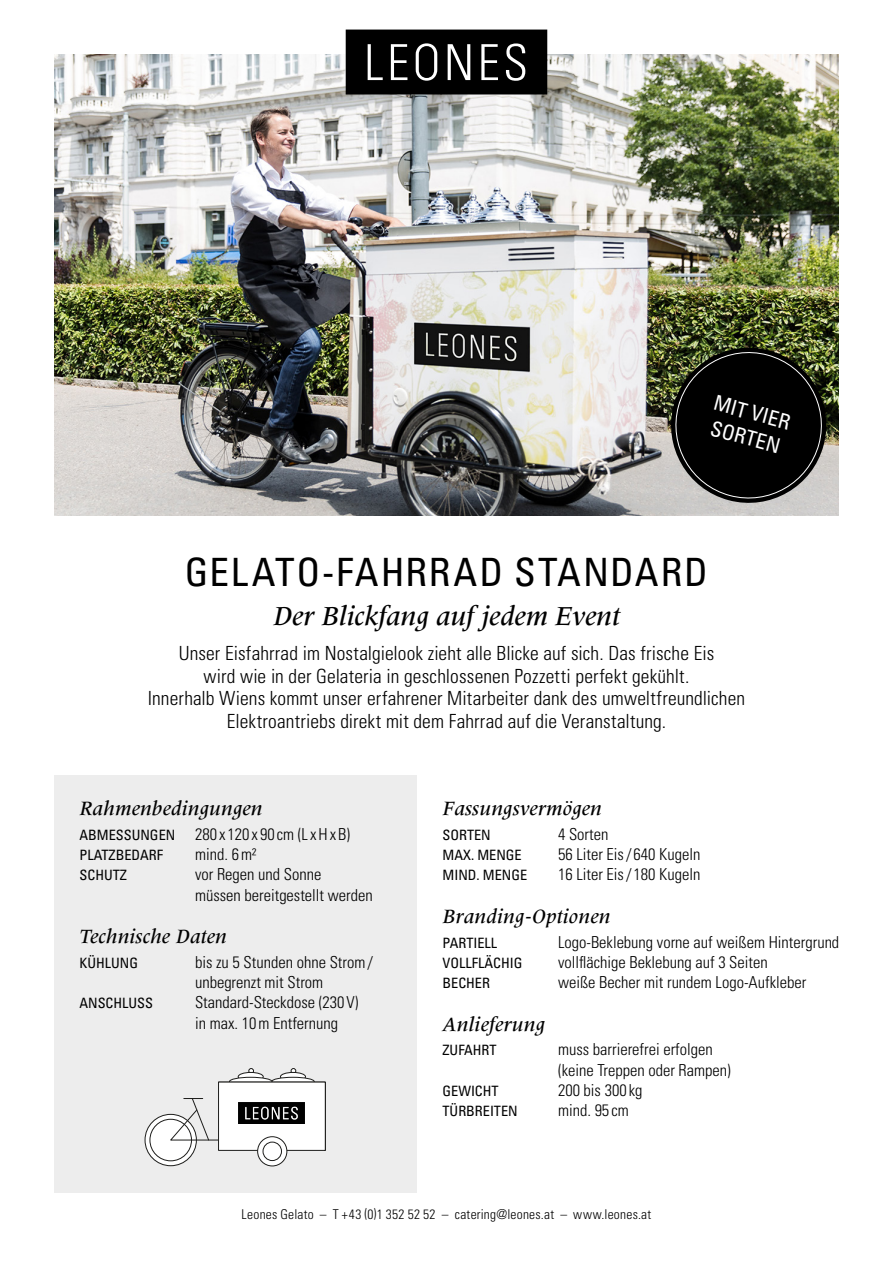
<style>
.page{position:relative;width:893px;height:1263px;background:#fff}
.page>*{position:absolute;margin:0;border:0;box-sizing:border-box;transform-origin:0 0}
.PB_Titel{font:condensed 39px "Univers LT Std";letter-spacing:.04em;color:#000}
.PB_Untertitel{font:italic 500 28.5px "Meridien LT Std";color:#000}
.PB_Daten_Titel{font:italic 500 21px "Meridien LT Std";letter-spacing:.01em;color:#000}
.PB_Störer_headline_C{font:condensed 21px "Univers LT Std";color:#fff}
.BP_Einleitung{font:300 condensed 19.5px/22.5px "Univers LT Std";letter-spacing:.005em;color:#000;text-align:center}
.PB_Daten_Fließtext{font:300 condensed 16.5px/20.2px "Univers LT Std";color:#000}
.PB_Daten_Fließtext-2{font:condensed 14.25px "Univers LT Std";color:#000}
.PB_Kontakt_Footer{font:300 condensed 13.5px "Univers LT Std";letter-spacing:.02em;color:#000}
.s1{font-weight:400;font-size:14.25px}
</style>
<div class="page">
<div style="left:54px;top:775px;width:362px;height:418px;background:#ededed"></div>
<img style="left:54px;top:54px;width:785px;height:462px">
<svg style="left:291px;top:1068px;width:5px;height:4px"></svg>
<svg style="left:280px;top:1072px;width:25px;height:9px"></svg>
<div style="left:280px;top:1072px;width:26px;height:9px;border:1px solid #1d1d1b;border-radius:50%"></div>
<svg style="left:272px;top:1077px;width:42px;height:9px"></svg>
<div style="left:271px;top:1077px;width:43px;height:9px;border:1px solid #1d1d1b;border-radius:50%"></div>
<svg style="left:249px;top:1068px;width:5px;height:4px"></svg>
<svg style="left:238px;top:1072px;width:25px;height:9px"></svg>
<div style="left:238px;top:1072px;width:25px;height:9px;border:1px solid #1d1d1b;border-radius:50%"></div>
<svg style="left:229px;top:1077px;width:43px;height:9px"></svg>
<div style="left:229px;top:1077px;width:43px;height:9px;border:1px solid #1d1d1b;border-radius:50%"></div>
<svg style="left:145px;top:1114px;width:51px;height:52px"></svg>
<div style="left:145px;top:1114px;width:52px;height:52px;border:1px solid #1d1d1b;border-radius:50%"></div>
<div style="left:150px;top:1119px;width:41px;height:42px;background:#fff;border-radius:50%"></div>
<div style="left:150px;top:1119px;width:42px;height:42px;border:1px solid #1d1d1b;border-radius:50%"></div>
<svg style="left:170px;top:1098px;width:48px;height:43px"></svg>
<div style="left:219px;top:1082px;width:106px;height:68px;background:#fff"></div>
<div style="left:218px;top:1082px;width:108px;height:69px;border:1px solid #1d1d1b"></div>
<svg style="left:258px;top:1137px;width:29px;height:29px"></svg>
<div style="left:257px;top:1136px;width:30px;height:30px;border:1px solid #1d1d1b;border-radius:50%"></div>
<div style="left:263px;top:1142px;width:18px;height:18px;background:#fff;border-radius:50%"></div>
<div style="left:263px;top:1142px;width:19px;height:19px;border:1px solid #1d1d1b;border-radius:50%"></div>
<img style="left:239px;top:1102px;width:66px;height:21px">
<svg style="left:346px;top:30px;width:201px;height:64px;background:#1d1d1d"></svg>
<svg style="left:663px;top:339px;width:172px;height:172px;background:#36372f"></svg>
<p class="PB_Störer_headline_C" style="left:718px;top:389px;width:80px;rotate:15deg">MIT VIER</p>
<p class="PB_Störer_headline_C" style="left:715px;top:415px;width:73px;rotate:15deg">SORTEN</p>
<p class="PB_Titel" style="left:185px;top:548px;width:524px">GELATO-FAHRRAD STANDARD</p>
<p class="PB_Untertitel" style="left:273px;top:601px;width:348px">Der Blickfang auf jedem Event</p>
<p class="BP_Einleitung" style="left:148px;top:642px;width:599px">Unser Eisfahrrad im Nostalgielook zieht alle Blicke auf sich. Das frische Eis<br>wird wie in der Gelateria in geschlossenen Pozzetti perfekt gekühlt.<br>Innerhalb Wiens kommt unser erfahrener Mitarbeiter dank des umweltfreundlichen Elektroantriebs direkt mit dem Fahrrad auf die Veranstaltung.</p>
<p class="PB_Daten_Titel" style="left:80px;top:798px;width:185px">Rahmenbedingungen</p>
<p class="PB_Daten_Fließtext" style="left:80px;top:824px;width:272px"><span class="s1">ABMESSUNGEN</span> 280 x 120 x 90 cm (LxHx B)</p>
<p class="PB_Daten_Fließtext-2" style="left:80px;top:846px;width:85px">PLATZBEDARF</p>
<p class="PB_Daten_Fließtext" style="left:195px;top:844px;width:63px">mind. 6m²</p>
<p class="PB_Daten_Fließtext-2" style="left:80px;top:866px;width:49px">SCHUTZ</p>
<p class="PB_Daten_Fließtext" style="left:195px;top:864px;width:179px">vor Regen und Sonne<br>müssen bereitgestellt werden</p>
<p class="PB_Daten_Titel" style="left:80px;top:926px;width:149px">Technische Daten</p>
<p class="PB_Daten_Fließtext-2" style="left:80px;top:954px;width:60px">KÜHLUNG</p>
<p class="PB_Daten_Fließtext" style="left:195px;top:952px;width:179px">bis zu 5 Stunden ohne Strom/</p>
<p class="PB_Daten_Fließtext" style="left:195px;top:972px;width:130px">unbegrenzt mit Strom</p>
<p class="PB_Daten_Fließtext-2" style="left:80px;top:994px;width:75px">ANSCHLUSS</p>
<p class="PB_Daten_Fließtext" style="left:195px;top:992px;width:165px">Standard-Steckdose (230V)</p>
<p class="PB_Daten_Fließtext" style="left:195px;top:1013px;width:145px">in max. 10m Entfernung</p>
<p class="PB_Daten_Titel" style="left:442px;top:798px;width:161px">Fassungsvermögen</p>
<p class="PB_Daten_Fließtext-2" style="left:442px;top:826px;width:50px">SORTEN</p>
<p class="PB_Daten_Fließtext" style="left:558px;top:824px;width:52px">4 Sorten</p>
<p class="PB_Daten_Fließtext-2" style="left:442px;top:846px;width:81px">MAX. MENGE</p>
<p class="PB_Daten_Fließtext" style="left:558px;top:844px;width:144px">56 Liter Eis/ 640 Kugeln</p>
<p class="PB_Daten_Fließtext-2" style="left:442px;top:866px;width:86px">MIND. MENGE</p>
<p class="PB_Daten_Fließtext" style="left:558px;top:864px;width:144px">16 Liter Eis/ 180 Kugeln</p>
<p class="PB_Daten_Titel" style="left:442px;top:905px;width:169px">Branding-Optionen</p>
<p class="PB_Daten_Fließtext-2" style="left:442px;top:933px;width:56px">PARTIELL</p>
<p class="PB_Daten_Fließtext" style="left:558px;top:932px;width:283px">Logo-Beklebung vorne auf weißem Hintergrund</p>
<p class="PB_Daten_Fließtext-2" style="left:442px;top:954px;width:81px">VOLLFLÄCHIG</p>
<p class="PB_Daten_Fließtext" style="left:558px;top:952px;width:211px">vollflächige Beklebung auf 3 Seiten</p>
<p class="PB_Daten_Fließtext-2" style="left:442px;top:974px;width:49px">BECHER</p>
<p class="PB_Daten_Fließtext" style="left:558px;top:972px;width:250px">weiße Becher mit rundem Logo-Aufkleber</p>
<p class="PB_Daten_Titel" style="left:442px;top:1013px;width:104px">Anlieferung</p>
<p class="PB_Daten_Fließtext-2" style="left:442px;top:1041px;width:56px">ZUFAHRT</p>
<p class="PB_Daten_Fließtext" style="left:558px;top:1039px;width:156px">muss barrierefrei erfolgen</p>
<p class="PB_Daten_Fließtext" style="left:558px;top:1060px;width:174px">(keine Treppen oder Rampen)</p>
<p class="PB_Daten_Fließtext-2" style="left:442px;top:1082px;width:58px">GEWICHT</p>
<p class="PB_Daten_Fließtext" style="left:558px;top:1080px;width:86px">200 bis 300 kg</p>
<p class="PB_Daten_Fließtext-2" style="left:442px;top:1102px;width:77px">TÜRBREITEN</p>
<p class="PB_Daten_Fließtext" style="left:558px;top:1100px;width:72px">mind. 95 cm</p>
<p class="PB_Kontakt_Footer" style="left:242px;top:1206px;width:411px">Leones Gelato – T +43 (0)1 352 52 52 – catering@leones.at – www.leones.at</p>
</div>
